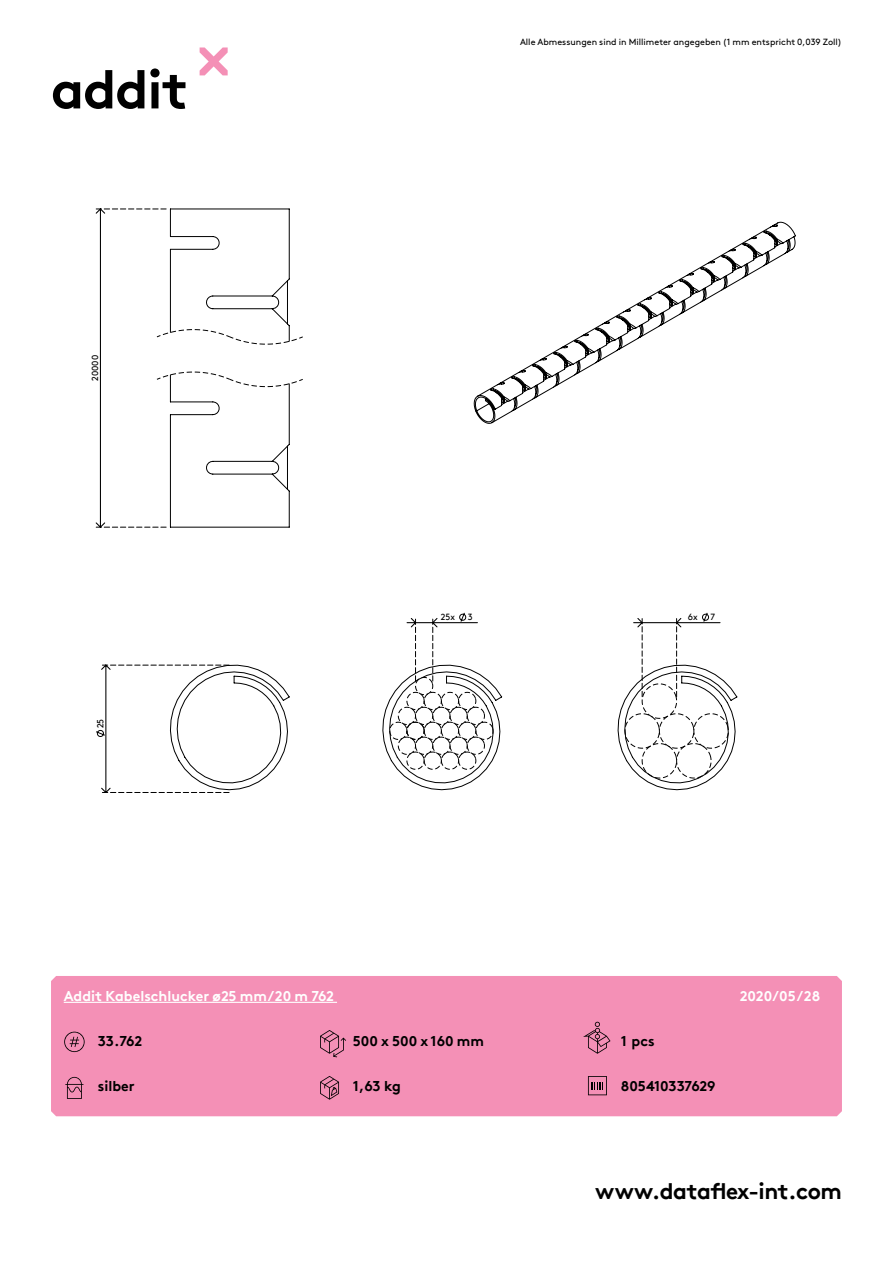
<style>
.page{position:relative;width:893px;height:1263px;background:#fff}
.page>*{position:absolute;margin:0;border:0;box-sizing:border-box;transform-origin:0 0}
.hoofdstuk{font:700 54px "Brown Pro TT";letter-spacing:-.02em;color:#000}
.t1{font:700 22.5px "Brown Pro TT";letter-spacing:-.02em;color:#000}
.specificaties{font:700 14.25px "Brown Pro TT";color:#000}
.t2{font:700 14.25px "Brown Pro TT";color:#fff}
.t3{font:9px "Brown";color:#000}
.t4{font:9px "Brown Pro TT Regular Alt";color:#000}
</style>
<div class="page">
<svg style="left:200px;top:47px;width:28px;height:28px"></svg>
<div style="left:51px;top:976px;width:791px;height:140px;background:#f490b6"></div>
<svg style="left:96px;top:664px;width:194px;height:129px"></svg>
<svg style="left:95px;top:208px;width:208px;height:320px"></svg>
<svg style="left:473px;top:221px;width:323px;height:203px"></svg>
<svg style="left:382px;top:612px;width:356px;height:178px"></svg>
<svg style="left:64px;top:1032px;width:21px;height:20px"></svg>
<svg style="left:65px;top:1077px;width:18px;height:22px"></svg>
<svg style="left:320px;top:1030px;width:26px;height:27px"></svg>
<svg style="left:583px;top:1022px;width:27px;height:32px"></svg>
<svg style="left:320px;top:1076px;width:19px;height:24px"></svg>
<svg style="left:588px;top:1076px;width:19px;height:19px"></svg>
<hr style="left:64px;top:1002px;width:273px;height:1px;background:#fff">
<p class="hoofdstuk" style="left:51px;top:46px;width:139px">addit</p>
<p class="t4" style="left:88px;top:381px;width:27px;rotate:-90deg">20000</p>
<p class="t4" style="left:94px;top:728px;width:11px;rotate:-90deg">25</p>
<p class="t3" style="left:520px;top:35px;width:323px">Alle Abmessungen sind in Millimeter angegeben (1 mm entspricht 0,039 Zoll)</p>
<p class="t4" style="left:441px;top:610px;width:16px">25x</p>
<p class="t4" style="left:468px;top:610px;width:6px">3</p>
<p class="t4" style="left:688px;top:610px;width:11px">6x</p>
<p class="t4" style="left:710px;top:610px;width:6px">7</p>
<h3 class="t2" style="left:64px;top:985px;width:272px">Addit Kabelschlucker ø25 mm/20 m 762</h3>
<h3 class="t2" style="left:740px;top:985px;width:82px">2020/05/28</h3>
<h3 class="specificaties" style="left:98px;top:1029px;width:46px">33.762</h3>
<p class="specificaties" style="left:98px;top:1074px;width:38px">silber</p>
<p class="specificaties" style="left:353px;top:1029px;width:133px">500 x 500 x 160 mm</p>
<p class="specificaties" style="left:621px;top:1029px;width:35px">1 pcs</p>
<p class="specificaties" style="left:353px;top:1074px;width:49px">1,63 kg</p>
<h3 class="specificaties" style="left:621px;top:1074px;width:96px">805410337629</h3>
<h2 class="t1" style="left:595px;top:1173px;width:248px">www.dataflex-int.com</h2>
</div>
